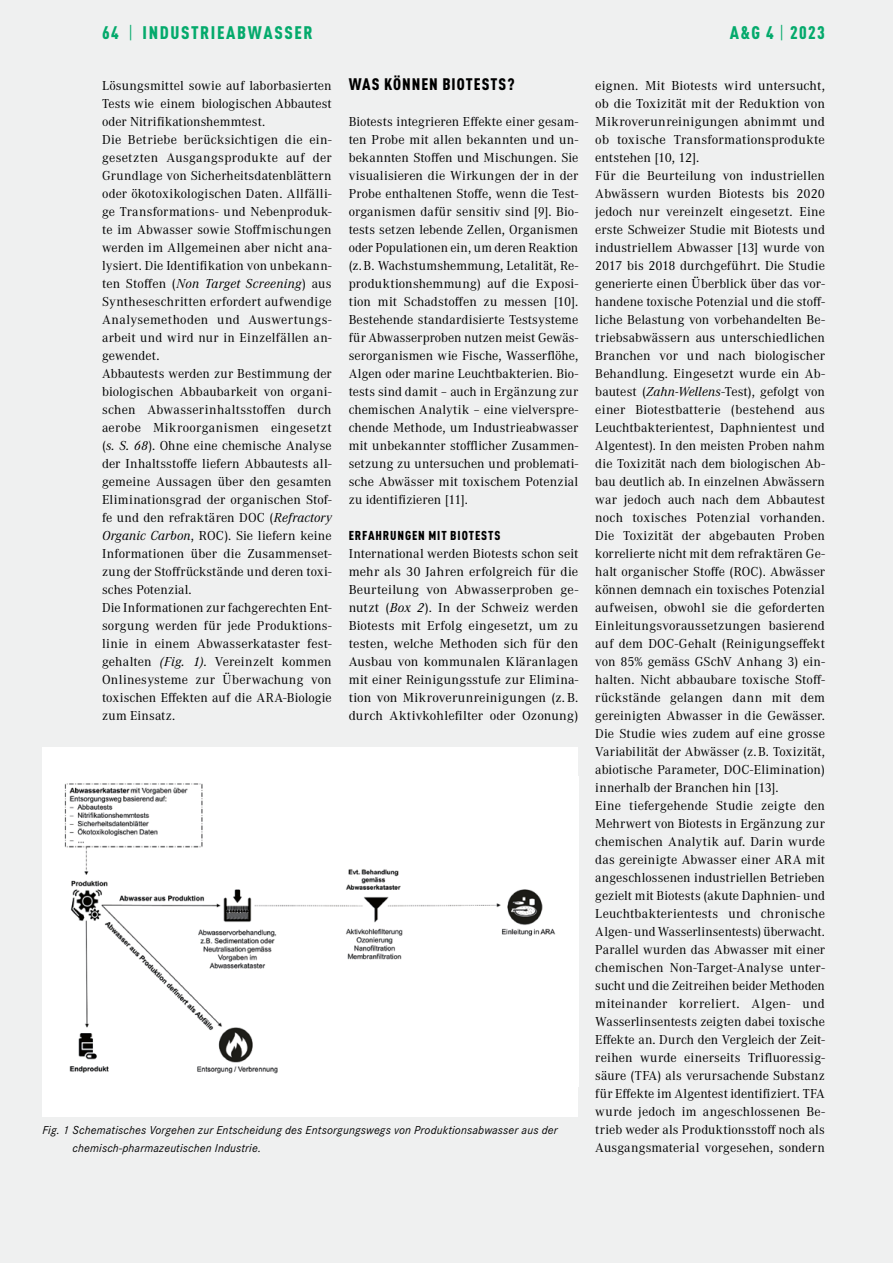
<style>
.page{position:relative;width:893px;height:1263px;background:#eff0f0}
.page>*{position:absolute;margin:0;border:0;box-sizing:border-box;transform-origin:0 0}
.t1{font:900 condensed 18px "DINOT";letter-spacing:.09em;color:#04aa6c}
.t2{font:900 condensed 16.5px "DINOT";letter-spacing:.06em;color:#000}
.t3{font:13.5px/18px "Corporate A";letter-spacing:.01em;color:#000}
.t4{font:900 condensed 12.75px "DINOT";letter-spacing:.07em;color:#000}
.t5{font:italic 12px/18px "Corporate S";letter-spacing:.015em;color:#000}
.s1{font-weight:400}
.s2{font-style:italic}
</style>
<div class="page">
<div style="left:43px;top:747px;width:535px;height:369px;background:#fff"></div>
<img style="left:64px;top:783px;width:492px;height:291px">
<h1 class="t1" style="left:102px;top:22px;width:212px">64 <span class="s1">|</span> INDUSTRIEABWASSER</h1>
<p class="t3" style="left:102px;top:76px;width:231px">Lösungsmittel sowie auf laborbasierten Tests wie einem biologischen Abbautest oder Nitrifikationshemmtest.<br>Die Betriebe berücksichtigen die ein&shy;gesetzten Ausgangsprodukte auf der Grundlage von Sicherheitsdatenblättern oder ökotoxikologischen Daten. Allfälli&shy;ge Transformations- und Nebenproduk&shy;te im Abwasser sowie Stoffmischungen werden im Allgemeinen aber nicht ana&shy;lysiert. Die Identifikation von unbekann&shy;ten Stoffen (<span class="s2">Non Target Screening</span>) aus Syntheseschritten erfordert aufwendige Analysemethoden und Auswertungs&shy;arbeit und wird nur in Einzelfällen an&shy;gewendet.<br>Abbautests werden zur Bestimmung der biologischen Abbaubarkeit von organi&shy;schen Abwasserinhaltsstoffen durch aerobe Mikroorganismen eingesetzt (<span class="s2">s. S. 68</span>). Ohne eine chemische Analyse der Inhaltsstoffe liefern Abbautests all&shy;gemeine Aussagen über den gesamten Eliminationsgrad der organischen Stof&shy;fe und den refraktären DOC (<span class="s2">Refractory Organic Carbon</span>, ROC). Sie liefern keine Informationen über die Zusammenset&shy;zung der Stoffrückstände und deren toxi&shy;sches Potenzial.<br>Die Informationen zur fachgerechten Ent&shy;sorgung werden für jede Produktions&shy;linie in einem Abwasserkataster fest&shy;gehalten <span class="s2">(Fig. 1)</span>. Vereinzelt kommen Onlinesysteme zur Überwachung von toxischen Effekten auf die ARA-Biologie zum Einsatz.</p>
<p class="t2" style="left:349px;top:74px;width:167px">WAS KÖNNEN BIOTESTS?</p>
<p class="t3" style="left:349px;top:112px;width:231px;text-align:justify">Biotests integrieren Effekte einer gesam&shy;ten Probe mit allen bekannten und un&shy;bekannten Stoffen und Mischungen. Sie visualisieren die Wirkungen der in der Probe enthaltenen Stoffe, wenn die Test&shy;organismen dafür sensitiv sind [9]. Bio&shy;tests setzen lebende Zellen, Organismen oder Populationen ein, um deren Reaktion (z. B. Wachstumshemmung, Letalität, Re&shy;produktionshemmung) auf die Exposi&shy;tion mit Schadstoffen zu messen [10].<br>Bestehende standardisierte Testsysteme für Abwasserproben nutzen meist Gewäs&shy;serorganismen wie Fische, Wasserflöhe, Algen oder marine Leuchtbakterien. Bio&shy;tests sind damit – auch in Ergänzung zur chemischen Analytik – eine vielverspre&shy;chende Methode, um Industrieabwasser mit unbekannter stofflicher Zusammen&shy;setzung zu untersuchen und problemati&shy;sche Abwässer mit toxischem Potenzial zu identifizieren [11].</p>
<p class="t4" style="left:349px;top:528px;width:153px">ERFAHRUNGEN MIT BIOTESTS</p>
<p class="t3" style="left:349px;top:544px;width:231px;text-align:justify">International werden Biotests schon seit mehr als 30 Jahren erfolgreich für die Beurteilung von Abwasserproben ge&shy;nutzt (<span class="s2">Box 2</span>). In der Schweiz werden Biotests mit Erfolg eingesetzt, um zu testen, welche Methoden sich für den Ausbau von kommunalen Kläranlagen mit einer Reinigungsstufe zur Elimina&shy;tion von Mikroverunreinigungen (z. B. durch Aktivkohlefilter oder Ozonung)</p>
<p class="t5" style="left:73px;top:1120px;width:487px;text-indent:-30px">Fig. 1 Schematisches Vorgehen zur Entscheidung des Entsorgungswegs von Produktionsabwasser aus der chemisch-pharmazeutischen Industrie.</p>
<h1 class="t1" style="left:730px;top:22px;width:97px">A&amp;G 4 <span class="s1">|</span> 2023</h1>
<p class="t3" style="left:595px;top:76px;width:231px">eignen. Mit Biotests wird untersucht, ob die Toxizität mit der Reduktion von Mikroverunreinigungen abnimmt und ob toxische Transformationsprodukte entstehen [10, 12].<br>Für die Beurteilung von industriellen Abwässern wurden Biotests bis 2020 jedoch nur vereinzelt eingesetzt. Eine erste Schweizer Studie mit Biotests und industriellem Abwasser [13] wurde von 2017 bis 2018 durchgeführt. Die Studie generierte einen Überblick über das vor&shy;handene toxische Potenzial und die stoff&shy;liche Belastung von vorbehandelten Be&shy;triebsabwässern aus unterschiedlichen Branchen vor und nach biologischer Behandlung. Eingesetzt wurde ein Ab&shy;bautest (<span class="s2">Zahn-Wellens</span>-Test), gefolgt von einer Biotestbatterie (bestehend aus Leuchtbakterientest, Daphnientest und Algentest). In den meisten Proben nahm die Toxizität nach dem biologischen Ab&shy;bau deutlich ab. In einzelnen Abwässern war jedoch auch nach dem Abbautest noch toxisches Potenzial vorhanden.<br>Die Toxizität der abgebauten Proben korrelierte nicht mit dem refraktären Ge&shy;halt organischer Stoffe (ROC). Abwässer können demnach ein toxisches Potenzial aufweisen, obwohl sie die geforderten Einleitungsvoraussetzungen basierend auf dem DOC-Gehalt (Reinigungseffekt von 85% gemäss GSchV Anhang 3) ein&shy;halten. Nicht abbaubare toxische Stoff&shy;rückstände gelangen dann mit dem gereinigten Abwasser in die Gewässer.<br>Die Studie wies zudem auf eine grosse Variabilität der Abwässer (z. B. Toxizität, abiotische Parameter, DOC-Elimination) innerhalb der Branchen hin [13].<br>Eine tiefergehende Studie zeigte den Mehrwert von Biotests in Ergänzung zur chemischen Analytik auf. Darin wurde das gereinigte Abwasser einer ARA mit angeschlossenen industriellen Betrieben gezielt mit Biotests (akute Daphnien- und Leuchtbakterientests und chronische Algen- und Wasserlinsentests) überwacht.<br>Parallel wurden das Abwasser mit einer chemischen Non-Target-Analyse unter&shy;sucht und die Zeitreihen beider Methoden miteinander korreliert. Algen- und Wasserlinsentests zeigten dabei toxische Effekte an. Durch den Vergleich der Zeit&shy;reihen wurde einerseits Trifluoressig&shy;säure (TFA) als verursachende Substanz für Effekte im Algentest identifiziert. TFA wurde jedoch im angeschlossenen Be&shy;trieb weder als Produktionsstoff noch als Ausgangsmaterial vorgesehen, sondern</p>
</div>
